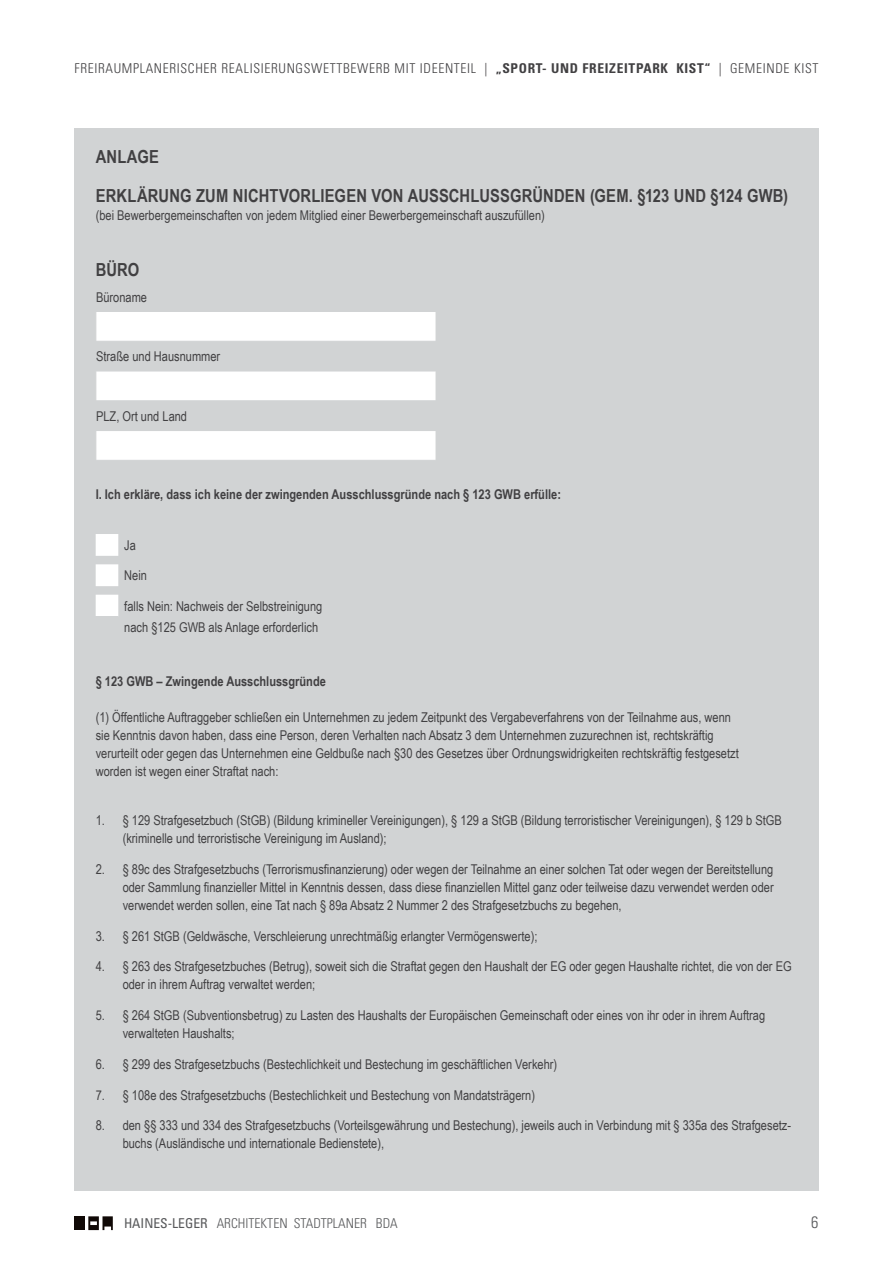
<style>
.page{position:relative;width:893px;height:1263px;background:#fff}
.page>*{position:absolute;margin:0;border:0;box-sizing:border-box;transform-origin:0 0}
.t1{font:700 18px/39px "Arial Narrow";letter-spacing:.01em;color:#414042}
.t2{font:300 condensed 16.5px "Univers LT Std";color:#58595b}
.t3{font:13.5px/18px "Arial Narrow";color:#414042}
.t4{font:700 13.5px "Arial Narrow";color:#414042}
.t5{font:300 condensed 13.5px "Univers LT Std";letter-spacing:.05em;color:#414042}
.t6{font:700 condensed 13.5px "Univers LT Std";letter-spacing:.05em;color:#414042}
.t7{font:300 condensed 13.5px "Univers LT Std";color:#58595b}
.s1{font-weight:300}
.s2{font-weight:400}
</style>
<div class="page">
<svg style="left:88px;top:1216px;width:25px;height:14px"></svg>
<div style="left:74px;top:1216px;width:11px;height:14px;background:#100906"></div>
<div style="left:74px;top:129px;width:745px;height:1062px;background:#d1d3d4"></div>
<svg style="left:97px;top:312px;width:339px;height:148px;fill:#fff"></svg>
<svg style="left:96px;top:312px;width:1px;height:29px"></svg>
<hr style="left:96px;top:341px;width:340px;height:1px;background:#d1d3d4">
<hr style="left:96px;top:371px;width:340px;height:1px;background:#d1d3d4">
<hr style="left:96px;top:400px;width:340px;height:1px;background:#d1d3d4">
<hr style="left:96px;top:430px;width:340px;height:1px;background:#d1d3d4">
<svg style="left:96px;top:431px;width:1px;height:29px"></svg>
<svg style="left:96px;top:534px;width:22px;height:82px"></svg>
<p class="t5" style="left:74px;top:60px;width:328px">FREIRAUMPLANERISCHER REALISIERUNGSWETTBEWERB MIT</p>
<p class="t5" style="left:420px;top:60px;width:20px">IDEENTEIL</p>
<p class="t6" style="left:484px;top:60px;width:336px"><span class="s1">|</span> „SPORT- UND FREIZEITPARK KIST“ <span class="s1">| GEMEINDE KIST</span></p>
<h1 class="t1" style="left:96px;top:136px;width:694px">Anlage<br>Erklärung zum Nichtvorliegen von Ausschlussgründen (gem. §123 und §124 GWB)</h1>
<p class="t3" style="left:96px;top:206px;width:451px">(bei Bewerbergemeinschaften von jedem Mitglied einer Bewerbergemeinschaft auszufüllen)</p>
<h1 class="t1" style="left:96px;top:249px;width:23px">BÜRO</h1>
<p class="t3" style="left:96px;top:287px;width:53px">Büroname</p>
<p class="t3" style="left:96px;top:347px;width:126px">Straße und Hausnummer</p>
<p class="t3" style="left:96px;top:406px;width:93px">PLZ, Ort und Land</p>
<p class="t4" style="left:96px;top:484px;width:467px">I. Ich erkläre, dass ich keine der zwingenden Ausschlussgründe nach § 123 GWB erfülle:</p>
<p class="t3" style="left:124px;top:536px;width:13px">Ja</p>
<p class="t3" style="left:124px;top:566px;width:24px">Nein</p>
<p class="t3" style="left:124px;top:594px;width:200px;line-height:21.9px">falls Nein: Nachweis der Selbstreinigung nach §125 GWB als Anlage erforderlich</p>
<p class="t4" style="left:96px;top:671px;width:232px">§ 123 GWB – Zwingende Ausschlussgründe</p>
<p class="t3" style="left:96px;top:708px;width:645px">(1) Öffentliche Auftraggeber schließen ein Unternehmen zu jedem Zeitpunkt des Vergabeverfahrens von der Teilnahme aus, wenn sie Kenntnis davon haben, dass eine Person, deren Verhalten nach Absatz 3 dem Unternehmen zuzurechnen ist, rechtskräftig verurteilt oder gegen das Unternehmen eine Geldbuße nach §30 des Gesetzes über Ordnungswidrigkeiten rechtskräftig festgesetzt worden ist wegen einer Straftat nach:</p>
<p class="t3" style="left:123px;top:811px;width:661px;text-indent:-27px">1. § 129 Strafgesetzbuch (StGB) (Bildung krimineller Vereinigungen), § 129 a StGB (Bildung terroristischer Vereinigungen), § 129 b StGB (kriminelle und terroristische Vereinigung im Ausland);</p>
<p class="t3" style="left:123px;top:860px;width:652px;text-align:justify;text-indent:-27px">2. § 89c des Strafgesetzbuchs (Terrorismusfinanzierung) oder wegen der Teilnahme an einer solchen Tat oder wegen der Bereitstellung oder Sammlung finanzieller Mittel in Kenntnis dessen, dass diese finanziellen Mittel ganz oder teilweise dazu verwendet werden oder verwendet werden sollen, eine Tat nach § 89a Absatz 2 Nummer 2 des Strafgesetzbuchs zu begehen,</p>
<p class="t3" style="left:96px;top:926px;width:443px">3. § 261 StGB (Geldwäsche, Verschleierung unrechtmäßig erlangter Vermögenswerte);</p>
<p class="t3" style="left:123px;top:957px;width:670px;text-indent:-27px">4. § 263 des Strafgesetzbuches (Betrug), soweit sich die Straftat gegen den Haushalt der EG oder gegen Haushalte richtet, die von der EG oder in ihrem Auftrag verwaltet werden;</p>
<p class="t3" style="left:123px;top:1006px;width:644px;text-indent:-27px">5. § 264 StGB (Subventionsbetrug) zu Lasten des Haushalts der Europäischen Gemeinschaft oder eines von ihr oder in ihrem Auftrag verwalteten Haushalts;</p>
<p class="t3" style="left:96px;top:1055px;width:463px">6. § 299 des Strafgesetzbuchs (Bestechlichkeit und Bestechung im geschäftlichen Verkehr)</p>
<p class="t3" style="left:96px;top:1085px;width:441px">7. § 108e des Strafgesetzbuchs (Bestechlichkeit und Bestechung von Mandatsträgern)</p>
<p class="t3" style="left:123px;top:1116px;width:670px;text-indent:-27px">8. den §§ 333 und 334 des Strafgesetzbuchs (Vorteilsgewährung und Bestechung), jeweils auch in Verbindung mit § 335a des Strafgesetz&shy;buchs (Ausländische und internationale Bedienstete),</p>
<p class="t7" style="left:124px;top:1215px;width:275px"><span class="s2">HAINES-LEGER</span> ARCHITEKTEN STADTPLANER BDA</p>
<p class="t2" style="left:811px;top:1212px;width:9px">6</p>
</div>
